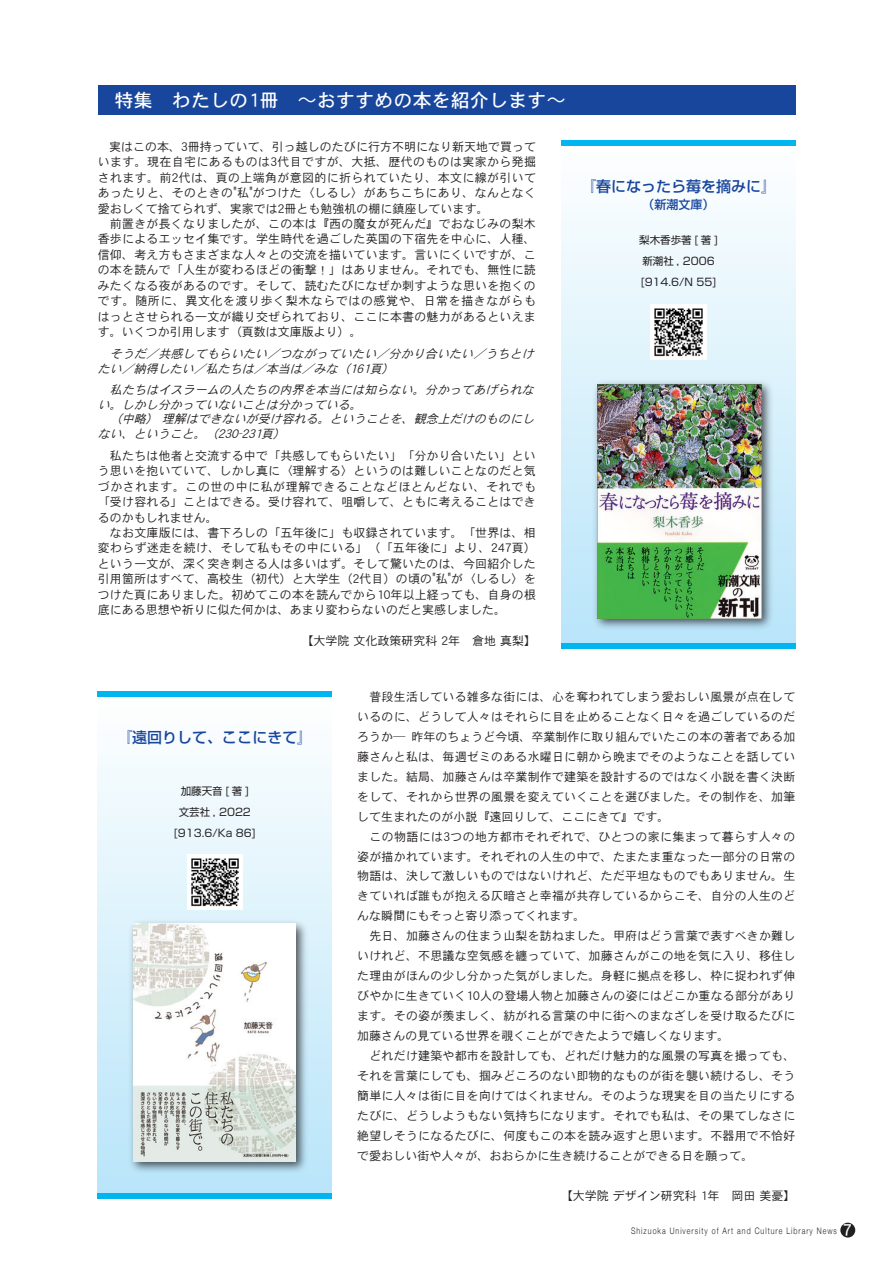
<style>
.page{position:relative;width:885px;height:1263px;background:#fff}
.page>*{position:absolute;margin:0;border:0;box-sizing:border-box;transform-origin:0 0}
.t1{font:18.75px "DFHS Gothic W5 MP RKSJ H";letter-spacing:.02em;color:#fff}
.t2{font:500 15px "Shin Go Pr 5";color:#18469d}
.t3{font:12px/20px "DFHS Gothic W3 MP RKSJ H";letter-spacing:.015em;color:#231f20}
.t4{font:italic 12px/14.5px "DFHS Gothic W3 MP RKSJ H";color:#231f20}
.t5{font:500 12px "Shin Go Pr 5";color:#18469d}
.t6{font:10.5px/21px "Shin Go Pr 5";color:#231f20;text-align:center}
.t7{font:300 9px "Helvetica Neue";letter-spacing:.145em;color:#231f20;scale:.78 1}
.s1{font-family:"Koz Go Pro"}
.s2{font-family:"DFHS Gothic W5 MP RKSJ H";font-weight:400;font-size:16.5px;color:#fff}
</style>
<div class="page">
<div style="left:840px;top:1223px;width:15px;height:14px;background:#231f20;border-radius:50%"></div>
<div style="left:98px;top:85px;width:697px;height:30px;background:#18469d"></div>
<div style="left:561px;top:146px;width:234px;height:497px;background:linear-gradient(to bottom,#fefefe,#b8e5f9)"></div>
<div style="left:561px;top:140px;width:234px;height:6px;background:#00b5f0"></div>
<div style="left:561px;top:643px;width:234px;height:6px;background:#00b5f0"></div>
<div style="left:98px;top:697px;width:234px;height:496px;background:linear-gradient(to bottom,#fefefe,#b8e5f9)"></div>
<div style="left:98px;top:691px;width:234px;height:6px;background:#00b5f0"></div>
<div style="left:98px;top:1193px;width:234px;height:6px;background:#00b5f0"></div>
<img style="left:651px;top:304px;width:55px;height:55px">
<img style="left:187px;top:854px;width:55px;height:55px">
<img style="left:125px;top:916px;width:186px;height:261px">
<img style="left:134px;top:924px;width:162px;height:237px">
<img style="left:589px;top:376px;width:187px;height:258px">
<img style="left:597px;top:384px;width:164px;height:235px">
<h1 class="t1" style="left:115px;top:91px;width:452px">特集　わたしの1冊　<span class="s1">～</span>おすすめの本を紹介します<span class="s1">～</span></h1>
<p class="t3" style="left:98px;top:139px;width:440px;line-height:15.5px;text-indent:11px">実はこの本、3冊持っていて、引っ越しのたびに行方不明になり新天地で買っています。現在自宅にあるものは3代目ですが、大抵、歴代のものは実家から発掘されます。前2代は、頁の上端角が意図的に折られていたり、本文に線が引いてあったりと、そのときの"私"がつけた〈しるし〉があちこちにあり、なんとなく愛おしくて捨てられず、実家では2冊とも勉強机の棚に鎮座しています。<br>　前置きが長くなりましたが、この本は『西の魔女が死んだ』でおなじみの梨木香歩によるエッセイ集です。学生時代を過ごした英国の下宿先を中心に、人種、信仰、考え方もさまざまな人々との交流を描いています。言いにくいですが、この本を読んで「人生が変わるほどの衝撃！」はありません。それでも、無性に読みたくなる夜があるのです。そして、読むたびになぜか刺すような思いを抱くのです。随所に、異文化を渡り歩く梨木ならではの感覚や、日常を描きながらもはっとさせられる一文が織り交ぜられており、ここに本書の魅力があるといえます。いくつか引用します（頁数は文庫版より）。</p>
<p class="t4" style="left:98px;top:346px;width:440px">　そうだ／共感してもらいたい／つながっていたい／分かり合いたい／うちとけたい／納得したい／私たちは／本当は／みな（161頁）</p>
<p class="t4" style="left:98px;top:383px;width:441px">　私たちはイスラームの人たちの内界を本当には知らない。分かってあげられない。しかし分かっていないことは分かっている。<br>　（中略） 理解はできないが受け容れる。ということを、観念上だけのものにしない、ということ。（230-231頁）</p>
<p class="t3" style="left:98px;top:448px;width:440px;line-height:15.5px">　私たちは他者と交流する中で「共感してもらいたい」「分かり合いたい」という思いを抱いていて、しかし真に〈理解する〉というのは難しいことなのだと気づかされます。この世の中に私が理解できることなどほとんどない、それでも「受け容れる」ことはできる。受け容れて、咀嚼して、ともに考えることはできるのかもしれません。<br>　なお文庫版には、書下ろしの「五年後に」も収録されています。「世界は、相変わらず迷走を続け、そして私もその中にいる」（「五年後に」より、247頁）という一文が、深く突き刺さる人は多いはず。そして驚いたのは、今回紹介した引用箇所はすべて、高校生（初代）と大学生（2代目）の頃の"私"が〈しるし〉をつけた頁にありました。初めてこの本を読んでから10年以上経っても、自身の根底にある思想や祈りに似た何かは、あまり変わらないのだと実感しました。</p>
<p class="t3" style="left:301px;top:631px;width:236px">【大学院 文化政策研究科 2年　倉地 真梨】</p>
<p class="t2" style="left:581px;top:174px;width:196px">『春になったら莓を摘みに』</p>
<p class="t5" style="left:642px;top:195px;width:73px">（新潮文庫）</p>
<p class="t6" style="left:639px;top:229px;width:80px;text-align:left">梨木香歩著 [ 著 ]新潮社 , 2006 [914.6/N 55]</p>
<p class="t2" style="left:118px;top:725px;width:196px">『遠回りして、ここにきて』</p>
<p class="t6" style="left:174px;top:780px;width:83px">加藤天音 [ 著 ]<br>文芸社 , 2022 [913.6/Ka 86]</p>
<p class="t3" style="left:357px;top:687px;width:440px">　普段生活している雑多な街には、心を奪われてしまう愛おしい風景が点在しているのに、どうして人々はそれらに目を止めることなく日々を過ごしているのだろうか— 昨年のちょうど今頃、卒業制作に取り組んでいたこの本の著者である加藤さんと私は、毎週ゼミのある水曜日に朝から晩までそのようなことを話していました。結局、加藤さんは卒業制作で建築を設計するのではなく小説を書く決断をして、それから世界の風景を変えていくことを選びました。その制作を、加筆して生まれたのが小説『遠回りして、ここにきて』です。<br>　この物語には3つの地方都市それぞれで、ひとつの家に集まって暮らす人々の姿が描かれています。それぞれの人生の中で、たまたま重なった一部分の日常の物語は、決して激しいものではないけれど、ただ平坦なものでもありません。生きていれば誰もが抱える仄暗さと幸福が共存しているからこそ、自分の人生のどんな瞬間にもそっと寄り添ってくれます。<br>　先日、加藤さんの住まう山梨を訪ねました。甲府はどう言葉で表すべきか難しいけれど、不思議な空気感を纏っていて、加藤さんがこの地を気に入り、移住した理由がほんの少し分かった気がしました。身軽に拠点を移し、枠に捉われず伸びやかに生きていく10人の登場人物と加藤さんの姿にはどこか重なる部分があります。その姿が羨ましく、紡がれる言葉の中に街へのまなざしを受け取るたびに加藤さんの見ている世界を覗くことができたようで嬉しくなります。<br>　どれだけ建築や都市を設計しても、どれだけ魅力的な風景の写真を撮っても、それを言葉にしても、掴みどころのない即物的なものが街を襲い続けるし、そう簡単に人々は街に目を向けてはくれません。そのような現実を目の当たりにするたびに、どうしようもない気持ちになります。それでも私は、その果てしなさに絶望しそうになるたびに、何度もこの本を読み返すと思います。不器用で不恰好で愛おしい街や人々が、おおらかに生き続けることができる日を願って。</p>
<p class="t3" style="left:560px;top:1185px;width:236px">【大学院 デザイン研究科 1年　岡田 美憂】</p>
<p class="t7" style="left:631px;top:1223px;width:285px">Shizuoka University of Art and Culture Library News <span class="s2">7</span></p>
</div>
